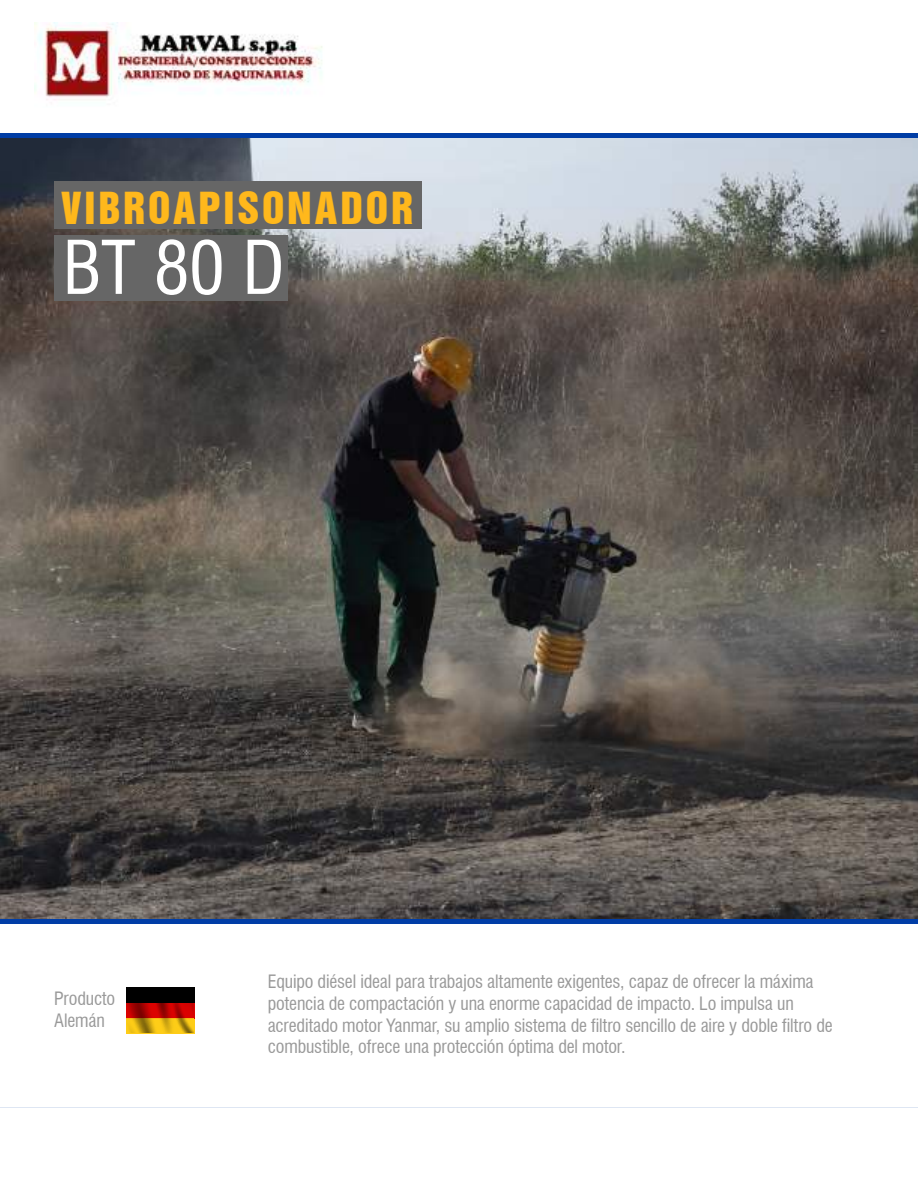
<style>
.page{position:relative;width:918px;height:1188px;background:#fff}
.page>*{position:absolute;margin:0;border:0;box-sizing:border-box;transform-origin:0 0}
.t1{font:condensed 72px "Swiss 721 BT";color:#fff}
.t2{font:40.5px "Swiss 921 BT Regular A";letter-spacing:.075em;color:#ffb81c}
.t3{font:condensed 18px/21.6px "Swiss 721 BT";letter-spacing:-.01em;color:#999}
</style>
<div class="page">
<img style="left:0;top:137px;width:918px;height:782px">
<div style="left:54px;top:235px;width:234px;height:66px;background:#666"></div>
<hr style="left:0;top:133px;width:918px;height:4px;background:#003da5">
<div style="left:0;top:919px;width:918px;height:5px;background:#003da6"></div>
<div style="left:54px;top:182px;width:368px;height:47px;background:#666"></div>
<svg style="left:126px;top:1032px;width:68px;height:1px"></svg>
<img style="left:126px;top:988px;width:68px;height:44px">
<svg style="left:0;top:1107px;width:918px;height:1px"></svg>
<img style="left:34px;top:23px;width:288px;height:77px">
<h2 class="t2" style="left:62px;top:182px;width:353px">VIBROAPISONADOR</h2>
<h1 class="t1" style="left:63px;top:225px;width:223px">BT 80 D</h1>
<p class="t3" style="left:54px;top:988px;width:63px">Producto<br>Alemán</p>
<p class="t3" style="left:268px;top:971px;width:566px">Equipo diésel ideal para trabajos altamente exigentes, capaz de ofrecer la máxima potencia de compactación y una enorme capacidad de impacto. Lo impulsa un acreditado motor Yanmar, su amplio sistema de filtro sencillo de aire y doble filtro de combustible, ofrece una protección óptima del motor.</p>
</div>
